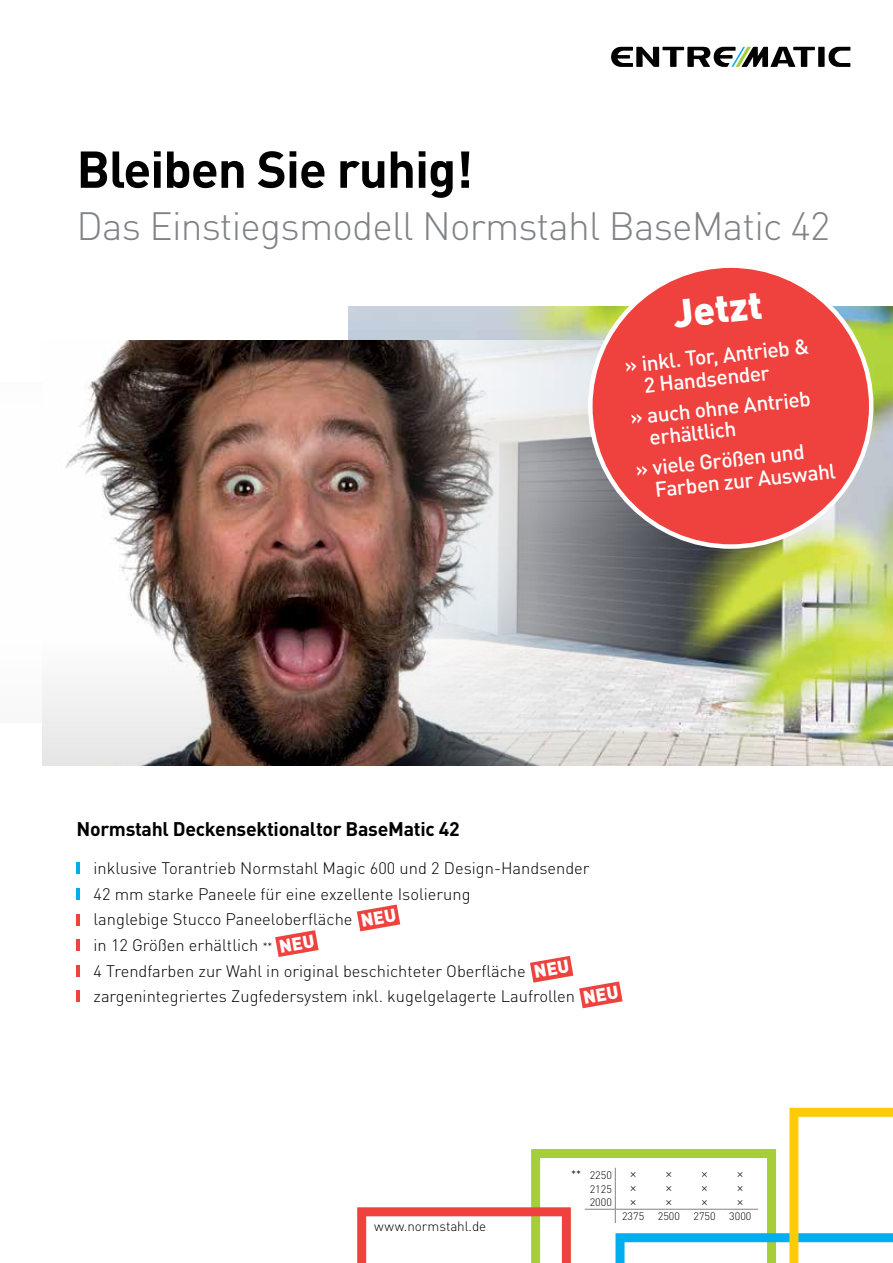
<style>
.page{position:relative;width:893px;height:1263px;background:#fff}
.page>*{position:absolute;margin:0;border:0;box-sizing:border-box;transform-origin:0 0}
.t1{font:700 51px "DIN Pro";letter-spacing:-.02em;color:#000}
.t2{font:300 39px "DIN Pro";letter-spacing:-.02em;color:#808285}
.t3{font:900 39px "DIN Pro";color:#fff}
.t4{font:500 21px/22.2px "DIN Pro";color:#fff}
.t5{font:700 19.5px "DIN Pro";letter-spacing:-.015em;color:#000}
.t6{font:300 16.5px/25.7px "DIN Pro";color:#000}
.t7{font:300 13.5px "DIN Pro";letter-spacing:-.005em;color:#000}
.t8{font:300 13.2px "DIN Pro";color:#000}
.t9{font:300 10.8px "DIN Pro";color:#000}
.s1{font-size:10.5px}
</style>
<div class="page">
<svg style="left:357px;top:1108px;width:536px;height:155px"></svg>
<img style="left:349px;top:306px;width:544px;height:459px">
<img style="left:43px;top:340px;width:671px;height:425px">
<div style="left:590px;top:266px;width:281px;height:281px;background:#ef413d;border-radius:50%"></div>
<svg style="left:77px;top:862px;width:3px;height:12px"></svg>
<svg style="left:77px;top:888px;width:3px;height:12px"></svg>
<svg style="left:77px;top:914px;width:3px;height:11px"></svg>
<svg style="left:77px;top:939px;width:3px;height:12px"></svg>
<svg style="left:77px;top:965px;width:3px;height:12px"></svg>
<svg style="left:77px;top:990px;width:3px;height:12px"></svg>
<svg style="left:828px;top:47px;width:22px;height:20px"></svg>
<div style="left:818px;top:47px;width:7px;height:20px;background:#000"></div>
<svg style="left:611px;top:47px;width:204px;height:20px"></svg>
<svg style="left:357px;top:904px;width:43px;height:27px"></svg>
<svg style="left:275px;top:930px;width:44px;height:27px"></svg>
<svg style="left:530px;top:956px;width:43px;height:27px"></svg>
<svg style="left:579px;top:981px;width:44px;height:27px"></svg>
<h1 class="t1" style="left:77px;top:135px;width:398px">Bleiben Sie ruhig!</h1>
<h2 class="t2" style="left:77px;top:200px;width:755px">Das Einstiegsmodell Normstahl BaseMatic 42</h2>
<h2 class="t3" style="left:670px;top:287px;width:91px;rotate:-6deg">Jetzt</h2>
<p class="t4" style="left:640px;top:352px;width:170px;text-indent:-17px;rotate:-6deg">» inkl. Tor, Antrieb &amp;<br>2 Handsender</p>
<p class="t4" style="left:646px;top:403px;width:166px;text-indent:-17px;rotate:-6deg">» auch ohne Antrieb erhältlich</p>
<p class="t4" style="left:651px;top:455px;width:183px;text-indent:-17px;rotate:-6deg">» viele Größen und<br>Farben zur Auswahl</p>
<p class="t5" style="left:77px;top:815px;width:385px">Normstahl Deckensektionaltor BaseMatic 42</p>
<p class="t6" style="left:94px;top:855px;width:498px">inklusive Torantrieb Normstahl Magic 600 und 2 Design-Handsender<br>42 mm starke Paneele für eine exzellente Isolierung<br>langlebige Stucco Paneeloberfläche</p>
<p class="t6" style="left:94px;top:931px;width:180px">in 12 Größen erhältlich <span class="s1">**</span></p>
<p class="t6" style="left:94px;top:957px;width:434px">4 Trendfarben zur Wahl in original beschichteter Oberfläche</p>
<p class="t6" style="left:94px;top:983px;width:483px">zargenintegriertes Zugfedersystem inkl. kugelgelagerte Laufrollen</p>
<p class="t7" style="left:374px;top:1217px;width:114px">www.normstahl.de</p>
<p class="t9" style="left:571px;top:1167px;width:42px">** 2250</p>
<p class="t8" style="left:630px;top:1164px;width:8px">×</p>
<p class="t8" style="left:665px;top:1164px;width:8px">×</p>
<p class="t8" style="left:701px;top:1164px;width:8px">×</p>
<p class="t8" style="left:737px;top:1164px;width:8px">×</p>
<p class="t9" style="left:590px;top:1181px;width:24px">2125</p>
<p class="t8" style="left:630px;top:1178px;width:8px">×</p>
<p class="t8" style="left:665px;top:1178px;width:8px">×</p>
<p class="t8" style="left:701px;top:1178px;width:8px">×</p>
<p class="t8" style="left:737px;top:1178px;width:8px">×</p>
<p class="t9" style="left:590px;top:1195px;width:24px">2000</p>
<p class="t8" style="left:630px;top:1192px;width:8px">×</p>
<p class="t8" style="left:665px;top:1192px;width:8px">×</p>
<p class="t8" style="left:701px;top:1192px;width:8px">×</p>
<p class="t8" style="left:737px;top:1192px;width:8px">×</p>
<p class="t9" style="left:622px;top:1209px;width:24px">2375</p>
<p class="t9" style="left:658px;top:1209px;width:24px">2500</p>
<p class="t9" style="left:693px;top:1209px;width:24px">2750</p>
<p class="t9" style="left:729px;top:1209px;width:24px">3000</p>
</div>
